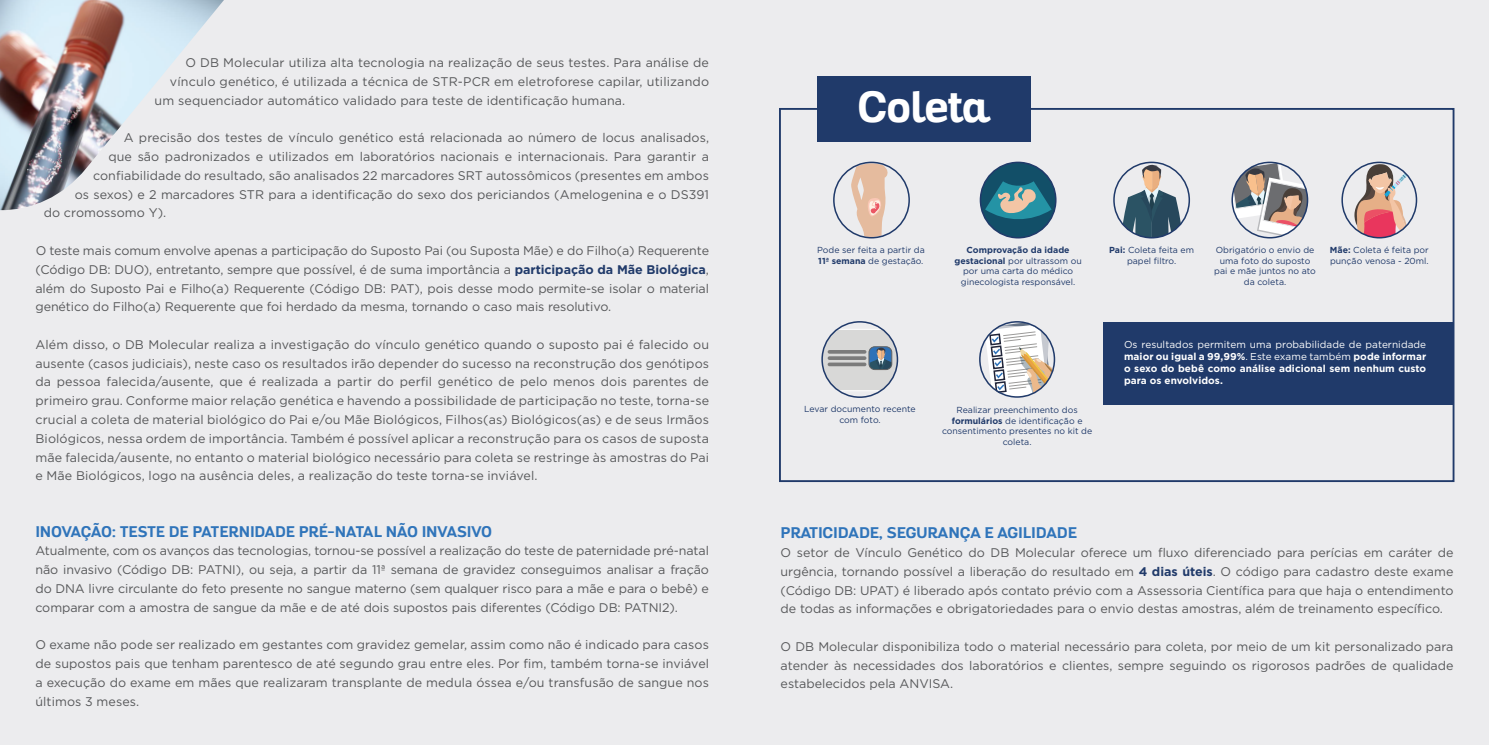
<style>
.page{position:relative;width:1489px;height:745px;background:#fff}
.page>*{position:absolute;margin:0;border:0;box-sizing:border-box;transform-origin:0 0}
.t1{font:700 42.25px "Altair";color:#fff}
.t2{font:700 15px "Altair";color:#2f74ba}
.t3{font:12.5px/18.8px "Gotham";letter-spacing:.005em;color:#57585a;text-align:justify}
.t4{font:700 10px/12px "Gotham";letter-spacing:.005em;color:#fff;text-align:justify}
.t5{font:8.75px/10.5px "Gotham";color:#203a6a;text-align:center}
.s1{font-weight:700;color:#203a6a}
.s2{font-weight:700}
.s3{font-weight:400}
</style>
<div class="page">
<div style="left:0;top:0;width:1488px;height:744px;background:#ececee"></div>
<img style="left:0;top:0;width:224px;height:210px">
<svg style="left:1354px;top:164px;width:54px;height:73px"></svg>
<div style="left:1341px;top:161px;width:75px;height:77px;border:2px solid #203a6a;border-radius:50%"></div>
<svg style="left:1118px;top:164px;width:67px;height:73px"></svg>
<div style="left:1113px;top:161px;width:76px;height:77px;border:2px solid #203a6a;border-radius:50%"></div>
<svg style="left:822px;top:328px;width:75px;height:63px;background:#bfc3c7"></svg>
<div style="left:868px;top:346px;width:24px;height:24px;border:1px solid #606161;border-radius:6px"></div>
<div style="left:821px;top:321px;width:77px;height:76px;border:2px solid #203a6a;border-radius:50%"></div>
<svg style="left:984px;top:322px;width:69px;height:75px"></svg>
<div style="left:979px;top:321px;width:76px;height:76px;border:2px solid #203a6a;border-radius:50%"></div>
<div style="left:980px;top:162px;width:75px;height:75px;background:#124f68;border-radius:38px"></div>
<svg style="left:985px;top:181px;width:66px;height:41px"></svg>
<div style="left:979px;top:161px;width:77px;height:77px;border:2px solid #203a6a;border-radius:50%"></div>
<div style="left:1102px;top:321px;width:351px;height:83px;background:#203a6a"></div>
<div style="left:817px;top:76px;width:213px;height:65px;background:#203a6a"></div>
<div style="left:779px;top:108px;width:675px;height:373px;border:2px solid #203a6a"></div>
<svg style="left:851px;top:163px;width:37px;height:74px"></svg>
<div style="left:833px;top:161px;width:76px;height:77px;border:2px solid #203a6a;border-radius:50%"></div>
<svg style="left:1232px;top:164px;width:75px;height:73px"></svg>
<div style="left:1231px;top:161px;width:77px;height:77px;border:2px solid #203a6a;border-radius:50%"></div>
<p class="t3" style="left:185px;top:53px;width:525px">O DB Molecular utiliza alta tecnologia na realização de seus testes. Para análise de</p>
<p class="t3" style="left:170px;top:72px;width:540px">vínculo genético, é utilizada a técnica de STR-PCR em eletroforese capilar, utilizando</p>
<p class="t3" style="left:155px;top:91px;width:472px">um sequenciador automático validado para teste de identificação humana.</p>
<p class="t3" style="left:124px;top:128px;width:586px">A precisão dos testes de vínculo genético está relacionada ao número de locus analisados,</p>
<p class="t3" style="left:108px;top:147px;width:602px">que são padronizados e utilizados em laboratórios nacionais e internacionais. Para garantir a</p>
<p class="t3" style="left:93px;top:166px;width:617px">confiabilidade do resultado, são analisados 22 marcadores SRT autossômicos (presentes em ambos</p>
<p class="t3" style="left:75px;top:184px;width:635px">os sexos) e 2 marcadores STR para a identificação do sexo dos periciandos (Amelogenina e o DS391</p>
<p class="t3" style="left:44px;top:203px;width:124px">do cromossomo Y).</p>
<p class="t3" style="left:35px;top:241px;width:675px">O teste mais comum envolve apenas a participação do Suposto Pai (ou Suposta Mãe) e do Filho(a) Requerente (Código DB: DUO), entretanto, sempre que possível, é de suma importância a <span class="s1">participação da Mãe Biológica</span>, além do Suposto Pai e Filho(a) Requerente (Código DB: PAT), pois desse modo permite-se isolar o material genético do Filho(a) Requerente que foi herdado da mesma, tornando o caso mais resolutivo.</p>
<p class="t3" style="left:35px;top:334px;width:675px">Além disso, o DB Molecular realiza a investigação do vínculo genético quando o suposto pai é falecido ou ausente (casos judiciais), neste caso os resultados irão depender do sucesso na reconstrução dos genótipos da pessoa falecida/ausente, que é realizada a partir do perfil genético de pelo menos dois parentes de primeiro grau. Conforme maior relação genética e havendo a possibilidade de participação no teste, torna-se crucial a coleta de material biológico do Pai e/ou Mãe Biológicos, Filhos(as) Biológicos(as) e de seus Irmãos Biológicos, nessa ordem de importância. Também é possível aplicar a reconstrução para os casos de suposta mãe falecida/ausente, no entanto o material biológico necessário para coleta se restringe às amostras do Pai e Mãe Biológicos, logo na ausência deles, a realização do teste torna-se inviável.</p>
<p class="t2" style="left:35px;top:521px;width:458px">INOVAÇÃO: TESTE DE PATERNIDADE PRÉ-NATAL NÃO INVASIVO</p>
<p class="t3" style="left:35px;top:541px;width:675px">Atualmente, com os avanços das tecnologias, tornou-se possível a realização do teste de paternidade pré-natal não invasivo (Código DB: PATNI), ou seja, a partir da 11ª semana de gravidez conseguimos analisar a fração do DNA livre circulante do feto presente no sangue materno (sem qualquer risco para a mãe e para o bebê) e comparar com a amostra de sangue da mãe e de até dois supostos pais diferentes (Código DB: PATNI2).</p>
<p class="t3" style="left:35px;top:634px;width:675px">O exame não pode ser realizado em gestantes com gravidez gemelar, assim como não é indicado para casos de supostos pais que tenham parentesco de até segundo grau entre eles. Por fim, também torna-se inviável a execução do exame em mães que realizaram transplante de medula óssea e/ou transfusão de sangue nos últimos 3 meses.</p>
<h1 class="t1" style="left:857px;top:80px;width:134px">Coleta</h1>
<p class="t5" style="left:817px;top:244px;width:109px;text-align:left">Pode ser feita a partir da<br><span class="s2">11ª semana</span> de gestação.</p>
<p class="t5" style="left:954px;top:244px;width:129px"><span class="s2">Comprovação da idade gestacional</span> por ultrassom ou por uma carta do médico ginecologista responsável.</p>
<p class="t5" style="left:1329px;top:244px;width:100px;text-align:left"><span class="s2">Mãe:</span> Coleta é feita por punção venosa - 20ml.</p>
<p class="t5" style="left:1214px;top:244px;width:103px">Obrigatório o envio de uma foto do suposto pai e mãe juntos no ato da coleta.</p>
<p class="t5" style="left:1109px;top:244px;width:86px"><span class="s2">Pai:</span> Coleta feita em papel filtro.</p>
<p class="t5" style="left:804px;top:403px;width:113px">Levar documento recente com foto.</p>
<p class="t5" style="left:942px;top:404px;width:152px">Realizar preenchimento dos <span class="s2">formulários</span> de identificação e consentimento presentes no kit de coleta.</p>
<p class="t4" style="left:1123px;top:338px;width:304px"><span class="s3">Os resultados permitem uma probabilidade de paternidade </span>maior ou igual a 99,99%<span class="s3">. Este exame também</span> pode informar o sexo do bebê como análise adicional sem nenhum custo para os envolvidos.</p>
<p class="t2" style="left:780px;top:523px;width:298px">PRATICIDADE, SEGURANÇA E AGILIDADE</p>
<p class="t3" style="left:780px;top:542px;width:674px">O setor de Vínculo Genético do DB Molecular oferece um fluxo diferenciado para perícias em caráter de urgência, tornando possível a liberação do resultado em <span class="s1">4 dias úteis</span>. O código para cadastro deste exame (Código DB: UPAT) é liberado após contato prévio com a Assessoria Científica para que haja o entendimento de todas as informações e obrigatoriedades para o envio destas amostras, além de treinamento específico.</p>
<p class="t3" style="left:780px;top:636px;width:674px">O DB Molecular disponibiliza todo o material necessário para coleta, por meio de um kit personalizado para atender às necessidades dos laboratórios e clientes, sempre seguindo os rigorosos padrões de qualidade estabelecidos pela ANVISA.</p>
</div>
